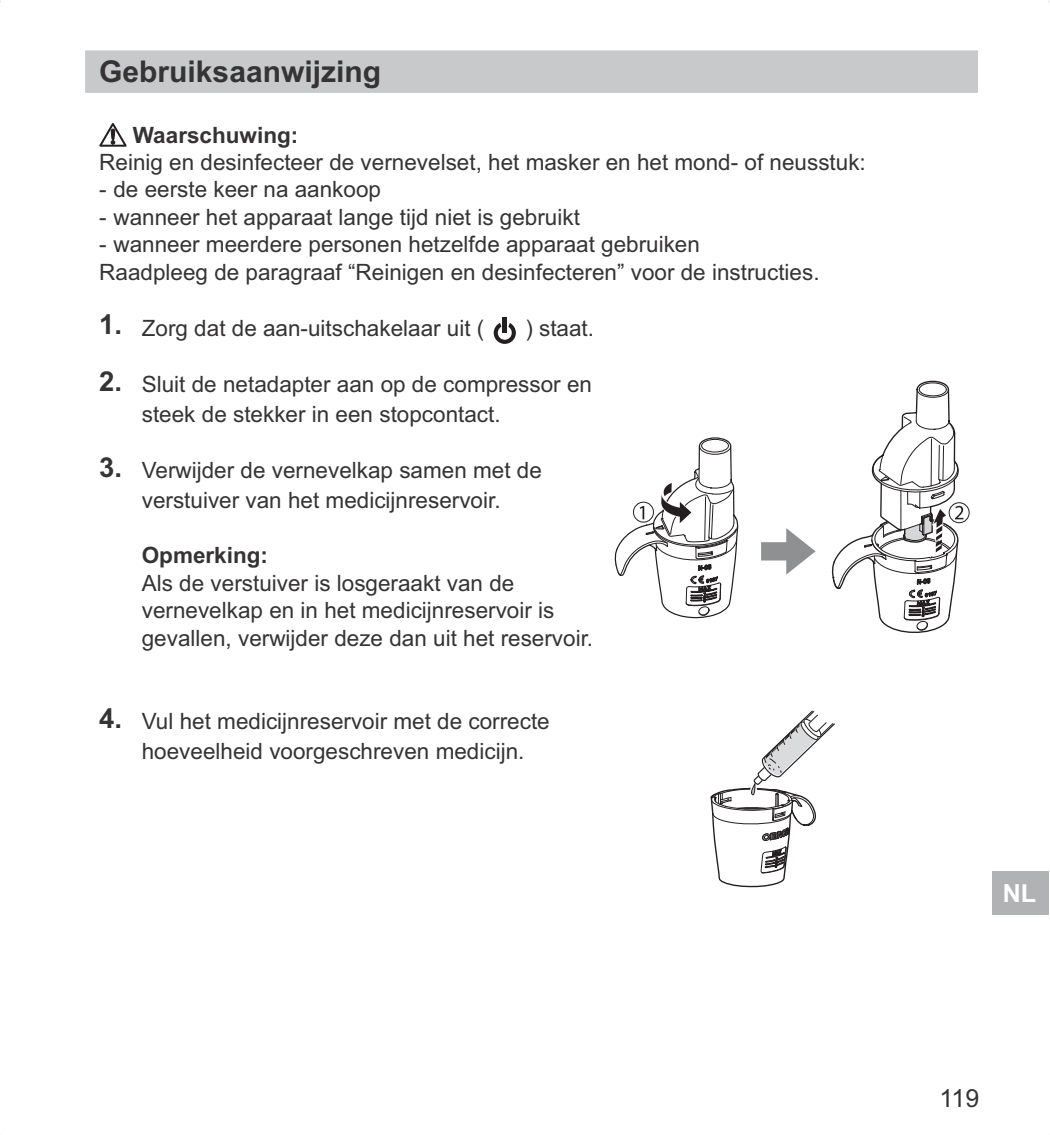
<style>
.page{position:relative;width:1050px;height:1135px;background:#fff}
.page>*{position:absolute;margin:0;border:0;box-sizing:border-box;transform-origin:0 0}
.t1{font:700 30px "Arial";color:#353334}
.t2{font:25px "Arial";color:#353334}
.t3{font:700 25px "Arial";color:#fff}
.t4{font:22.5px/27.5px "Arial";color:#353334}
.t5{font:700 22.5px "Arial";color:#353334}
.s1{font-weight:700;font-size:27.5px}
</style>
<div class="page">
<div style="left:992px;top:871px;width:57px;height:44px;background:#b0b2b4"></div>
<div style="left:85px;top:50px;width:893px;height:43px;background:#c7c9cb"></div>
<svg style="left:99px;top:123px;width:28px;height:24px"></svg>
<svg style="left:494px;top:323px;width:22px;height:21px"></svg>
<hr style="left:503px;top:317px;width:4px;height:16px;background:#231f20">
<svg style="left:616px;top:50px;width:122px;height:567px"></svg>
<div style="left:633px;top:502px;width:21px;height:21px;border:1px solid #231f20;border-radius:50%"></div>
<div style="left:949px;top:502px;width:21px;height:21px;border:1px solid #231f20;border-radius:50%"></div>
<svg style="left:761px;top:528px;width:55px;height:47px"></svg>
<svg style="left:832px;top:380px;width:131px;height:253px"></svg>
<svg style="left:710px;top:710px;width:125px;height:177px"></svg>
<h1 class="t1" style="left:99px;top:60px;width:283px">Gebruiksaanwijzing</h1>
<p class="t5" style="left:133px;top:127px;width:167px">Waarschuwing:</p>
<p class="t4" style="left:99px;top:150px;width:768px">Reinig en desinfecteer de vernevelset, het masker en het mond- of neusstuk:</p>
<p class="t4" style="left:99px;top:178px;width:283px">- de eerste keer na aankoop</p>
<p class="t4" style="left:99px;top:205px;width:482px">- wanneer het apparaat lange tijd niet is gebruikt</p>
<p class="t4" style="left:99px;top:233px;width:722px">- wanneer meerdere personen hetzelfde apparaat gebruiken<br>Raadpleeg de paragraaf “Reinigen en desinfecteren” voor de instructies.</p>
<p class="t4" style="left:99px;top:316px;width:387px"><span class="s1">1.</span> Zorg dat de aan-uitschakelaar uit (</p>
<p class="t4" style="left:525px;top:316px;width:70px">) staat.</p>
<p class="t4" style="left:142px;top:371px;width:452px;line-height:30px;text-indent:-43px"><span class="s1">2.</span> Sluit de netadapter aan op de compressor en steek de stekker in een stopcontact.</p>
<p class="t4" style="left:99px;top:457px;width:444px;line-height:30px;text-align:center"><span class="s1">3.</span> Verwijder de vernevelkap samen met de verstuiver van het medicijnreservoir.</p>
<p class="t5" style="left:142px;top:547px;width:128px">Opmerking:</p>
<p class="t4" style="left:142px;top:571px;width:453px">Als de verstuiver is losgeraakt van de vernevelkap en in het medicijnreservoir is gevallen, verwijder deze dan uit het reservoir.</p>
<p class="t4" style="left:142px;top:708px;width:410px;line-height:30px;text-indent:-43px"><span class="s1">4.</span> Vul het medicijnreservoir met de correcte hoeveelheid voorgeschreven medicijn.</p>
<p class="t3" style="left:1003px;top:884px;width:35px">NL</p>
<p class="t2" style="left:940px;top:1089px;width:41px">119</p>
</div>
